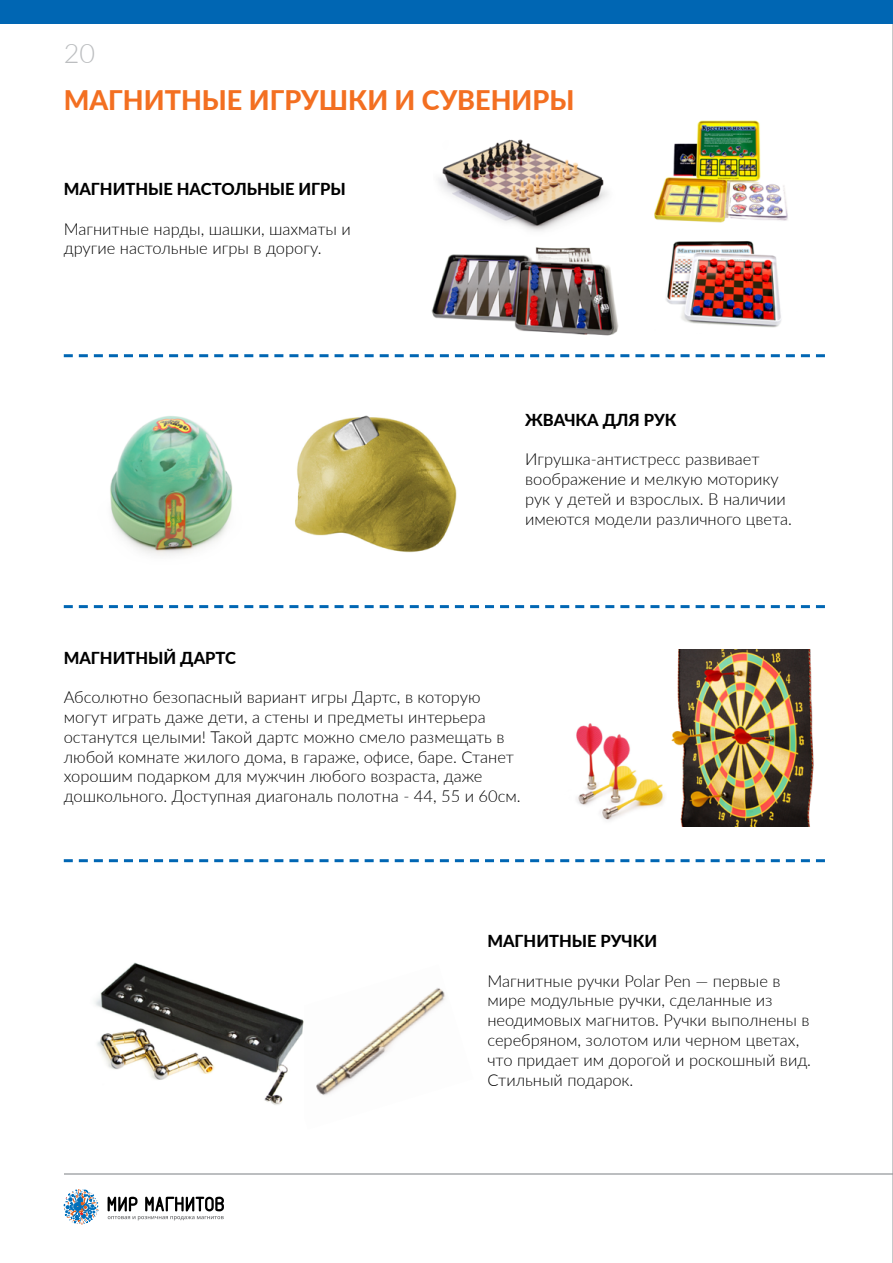
<style>
.page{position:relative;width:893px;height:1263px;background:#fff}
.page>*{position:absolute;margin:0;border:0;box-sizing:border-box;transform-origin:0 0}
.t1{font:800 27px "Lato";color:#f36f21}
.t2{font:300 27px "Lato";color:#bcbec0}
.t3{font:300 16.5px/19.8px "Lato";color:#000}
.t4{font:800 16.5px "Lato";color:#000}
</style>
<div class="page">
<svg style="left:64px;top:1189px;width:35px;height:36px"></svg>
<svg style="left:108px;top:1197px;width:116px;height:23px"></svg>
<hr style="left:64px;top:1174px;width:829px;height:1px;background:#bcbec0">
<hr style="left:892px;top:0;width:1px;height:1263px;background:#939598">
<div style="left:0;top:0;width:893px;height:23px;background:#0066b3"></div>
<img style="left:666px;top:241px;width:115px;height:87px">
<img style="left:654px;top:120px;width:134px;height:103px">
<svg style="left:64px;top:354px;width:761px;height:3px"></svg>
<svg style="left:64px;top:605px;width:761px;height:3px"></svg>
<svg style="left:64px;top:859px;width:761px;height:3px"></svg>
<img style="left:110px;top:416px;width:123px;height:140px">
<img style="left:295px;top:415px;width:162px;height:138px">
<img style="left:671px;top:649px;width:143px;height:177px">
<img style="left:576px;top:723px;width:89px;height:98px">
<img style="left:438px;top:139px;width:170px;height:92px">
<img style="left:431px;top:247px;width:188px;height:89px">
<img style="left:316px;top:988px;width:129px;height:108px">
<img style="left:95px;top:962px;width:209px;height:143px">
<h1 class="t2" style="left:64px;top:34px;width:33px">20</h1>
<h1 class="t1" style="left:64px;top:80px;width:512px">МАГНИТНЫЕ ИГРУШКИ И СУВЕНИРЫ</h1>
<p class="t4" style="left:64px;top:177px;width:284px">МАГНИТНЫЕ НАСТОЛЬНЫЕ ИГРЫ</p>
<p class="t3" style="left:64px;top:218px;width:289px">Магнитные нарды, шашки, шахматы и другие настольные игры в дорогу.</p>
<p class="t4" style="left:525px;top:407px;width:153px">ЖВАЧКА ДЛЯ РУК</p>
<p class="t3" style="left:525px;top:449px;width:268px">Игрушка-антистресс развивает воображение и мелкую моторику рук у детей и взрослых. В наличии имеются модели различного цвета.</p>
<p class="t4" style="left:64px;top:645px;width:174px">МАГНИТНЫЙ ДАРТС</p>
<p class="t3" style="left:64px;top:687px;width:458px">Абсолютно безопасный вариант игры Дартс, в которую могут играть даже дети, а стены и предметы интерьера останутся целыми! Такой дартс можно смело размещать в любой комнате жилого дома, в гараже, офисе, баре. Станет хорошим подарком для мужчин любого возраста, даже дошкольного. Доступная диагональ полотна - 44, 55 и 60см.</p>
<p class="t4" style="left:487px;top:929px;width:171px">МАГНИТНЫЕ РУЧКИ</p>
<p class="t3" style="left:487px;top:970px;width:325px">Магнитные ручки Polar Pen — первые в мире модульные ручки, сделанные из неодимовых магнитов. Ручки выполнены в серебряном, золотом или черном цветах, что придает им дорогой и роскошный вид.<br>Стильный подарок.</p>
</div>
